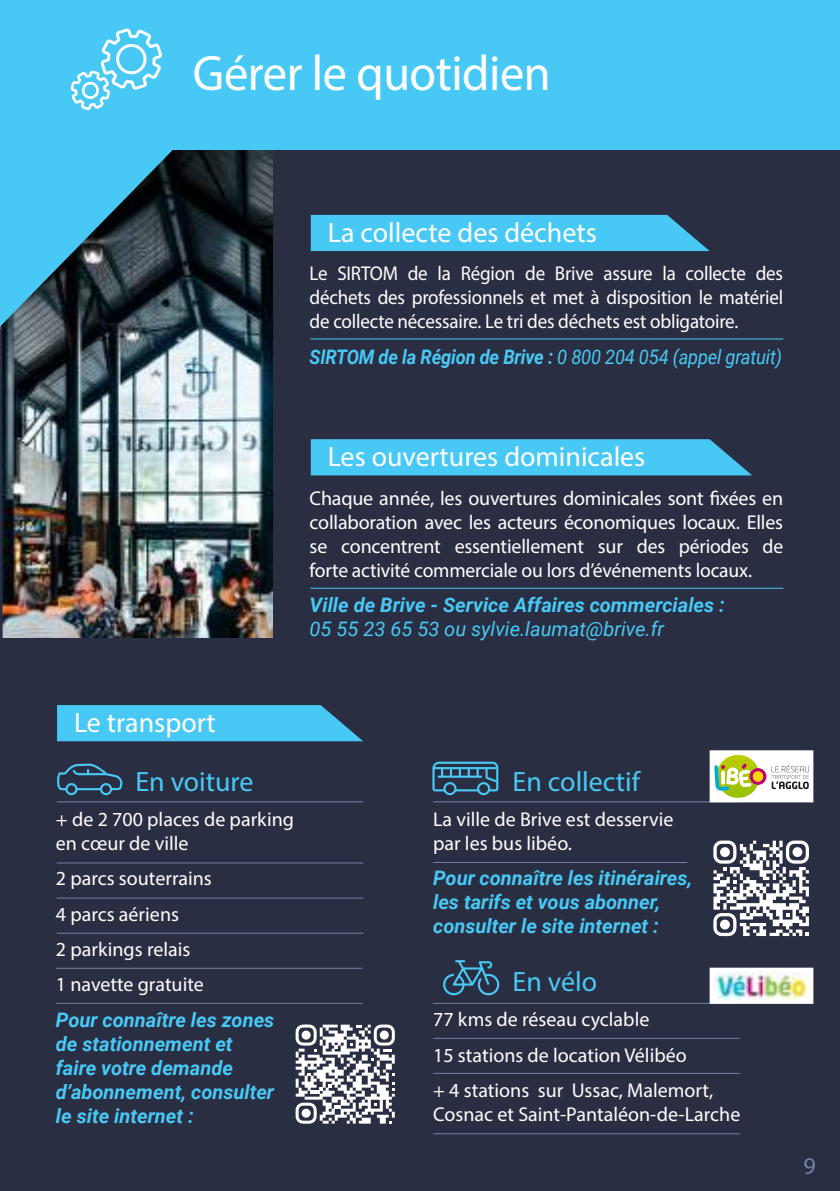
<style>
.page{position:relative;width:840px;height:1191px;background:#fff}
.page>*{position:absolute;margin:0;border:0;box-sizing:border-box;transform-origin:0 0}
.t1{font:50px "Myriad Pro";letter-spacing:-.01em;color:#fff}
.t2{font:28px "Myriad Pro";color:#fff}
.t3{font:28px "Myriad Pro";color:#48c9f5}
.t4{font:24px "Myriad Pro";color:#7882a3}
.t5{font:20px/24px "Myriad Pro";color:#fff}
.t6{font:italic 700 20px/24px "Roboto";color:#48c9f5}
.t7{font:20px/24px "Myriad Pro";color:#fff;text-align:justify;scale:.95 1}
.t8{font:italic 700 20px "Roboto";color:#48c9f5;scale:.91 1}
.t9{font:italic 20px "Roboto";color:#48c9f5}
.s1{font-weight:400}
</style>
<div class="page">
<div style="left:0;top:0;width:839px;height:1191px;background:#2a2e42"></div>
<img style="left:3px;top:327px;width:269px;height:310px">
<svg style="left:0;top:328px;width:3px;height:310px"></svg>
<svg style="left:0;top:0;width:319px;height:327px"></svg>
<div style="left:167px;top:0;width:672px;height:150px;background:#48c9f5"></div>
<svg style="left:57px;top:705px;width:306px;height:36px;background:#45bee8"></svg>
<hr style="left:57px;top:862px;width:306px;height:1px;background:#7882a3">
<hr style="left:57px;top:801px;width:306px;height:1px;background:#7882a3">
<svg style="left:310px;top:439px;width:441px;height:36px;background:#46c0eb"></svg>
<hr style="left:310px;top:588px;width:472px;height:1px;background:#48c9f5">
<div style="left:310px;top:215px;width:399px;height:36px;background:#48c9f5"></div>
<hr style="left:310px;top:338px;width:472px;height:1px;background:#48c9f5">
<hr style="left:433px;top:801px;width:306px;height:1px;background:#7882a3">
<hr style="left:433px;top:1002px;width:306px;height:1px;background:#7882a3">
<hr style="left:433px;top:1037px;width:306px;height:1px;background:#7882a3">
<hr style="left:433px;top:1072px;width:306px;height:1px;background:#7882a3">
<hr style="left:433px;top:1133px;width:306px;height:1px;background:#7882a3">
<hr style="left:433px;top:862px;width:253px;height:1px;background:#7882a3">
<hr style="left:57px;top:897px;width:306px;height:1px;background:#7882a3">
<hr style="left:57px;top:932px;width:306px;height:1px;background:#7882a3">
<hr style="left:56px;top:967px;width:306px;height:1px;background:#7882a3">
<hr style="left:56px;top:1002px;width:306px;height:1px;background:#7882a3">
<svg style="left:432px;top:761px;width:66px;height:34px"></svg>
<svg style="left:57px;top:763px;width:65px;height:32px"></svg>
<svg style="left:443px;top:960px;width:56px;height:35px"></svg>
<svg style="left:70px;top:28px;width:92px;height:83px;background:#6ad3f6"></svg>
<svg style="left:295px;top:1024px;width:99px;height:99px"></svg>
<svg style="left:713px;top:840px;width:95px;height:96px"></svg>
<div style="left:792px;top:847px;width:10px;height:10px;background:#fff;border-radius:50%"></div>
<svg style="left:719px;top:919px;width:10px;height:10px"></svg>
<div style="left:719px;top:847px;width:10px;height:10px;background:#fff;border-radius:50%"></div>
<svg style="left:707px;top:750px;width:107px;height:53px;background:#d7dabc"></svg>
<img style="left:707px;top:967px;width:107px;height:37px">
<h1 class="t1" style="left:193px;top:43px;width:359px">Gérer le quotidien</h1>
<h2 class="t2" style="left:327px;top:215px;width:270px">La collecte des déchets</h2>
<p class="t7" style="left:309px;top:261px;width:499px">Le SIRTOM de la Région de Brive assure la collecte des déchets des professionnels et met à disposition le matériel de collecte nécessaire. Le tri des déchets est obligatoire.</p>
<p class="t8" style="left:309px;top:342px;width:520px">SIRTOM de la Région de Brive : <span class="s1">0 800 204 054 (appel gratuit)</span></p>
<h2 class="t2" style="left:327px;top:439px;width:319px">Les ouvertures dominicales</h2>
<p class="t5" style="left:309px;top:485px;width:475px;text-align:justify">Chaque année, les ouvertures dominicales sont fixées en collaboration avec les acteurs économiques locaux. Elles se concentrent essentiellement sur des périodes de forte activité commerciale ou lors d’événements locaux.</p>
<p class="t6" style="left:309px;top:592px;width:416px">Ville de Brive - Service Affaires commerciales :</p>
<p class="t9" style="left:309px;top:615px;width:356px">05 55 23 65 53 ou sylvie.laumat@brive.fr</p>
<h2 class="t2" style="left:74px;top:705px;width:143px">Le transport</h2>
<h2 class="t3" style="left:135px;top:764px;width:119px">En voiture</h2>
<p class="t5" style="left:56px;top:807px;width:239px">+ de 2 700 places de parking en cœur de ville</p>
<p class="t5" style="left:56px;top:860px;width:157px;line-height:35.4px">2 parcs souterrains<br>4 parcs aériens<br>2 parkings relais<br>1 navette gratuite</p>
<p class="t6" style="left:56px;top:1006px;width:220px">Pour connaître les zones de stationnement et faire votre demande d’abonnement, consulter le site internet :</p>
<h2 class="t3" style="left:512px;top:764px;width:129px">En collectif</h2>
<p class="t5" style="left:433px;top:807px;width:241px">La ville de Brive est desservie par les bus libéo.</p>
<p class="t6" style="left:433px;top:865px;width:260px">Pour connaître les itinéraires, les tarifs et vous abonner, consulter le site internet :</p>
<h2 class="t3" style="left:512px;top:964px;width:86px">En vélo</h2>
<p class="t5" style="left:433px;top:1001px;width:281px;line-height:35.4px">77 kms de réseau cyclable<br>15 stations de location Vélibéo<br>+ 4 stations sur Ussac, Malemort,</p>
<p class="t5" style="left:433px;top:1102px;width:308px">Cosnac et Saint-Pantaléon-de-Larche</p>
<p class="t4" style="left:803px;top:1150px;width:14px">9</p>
</div>
